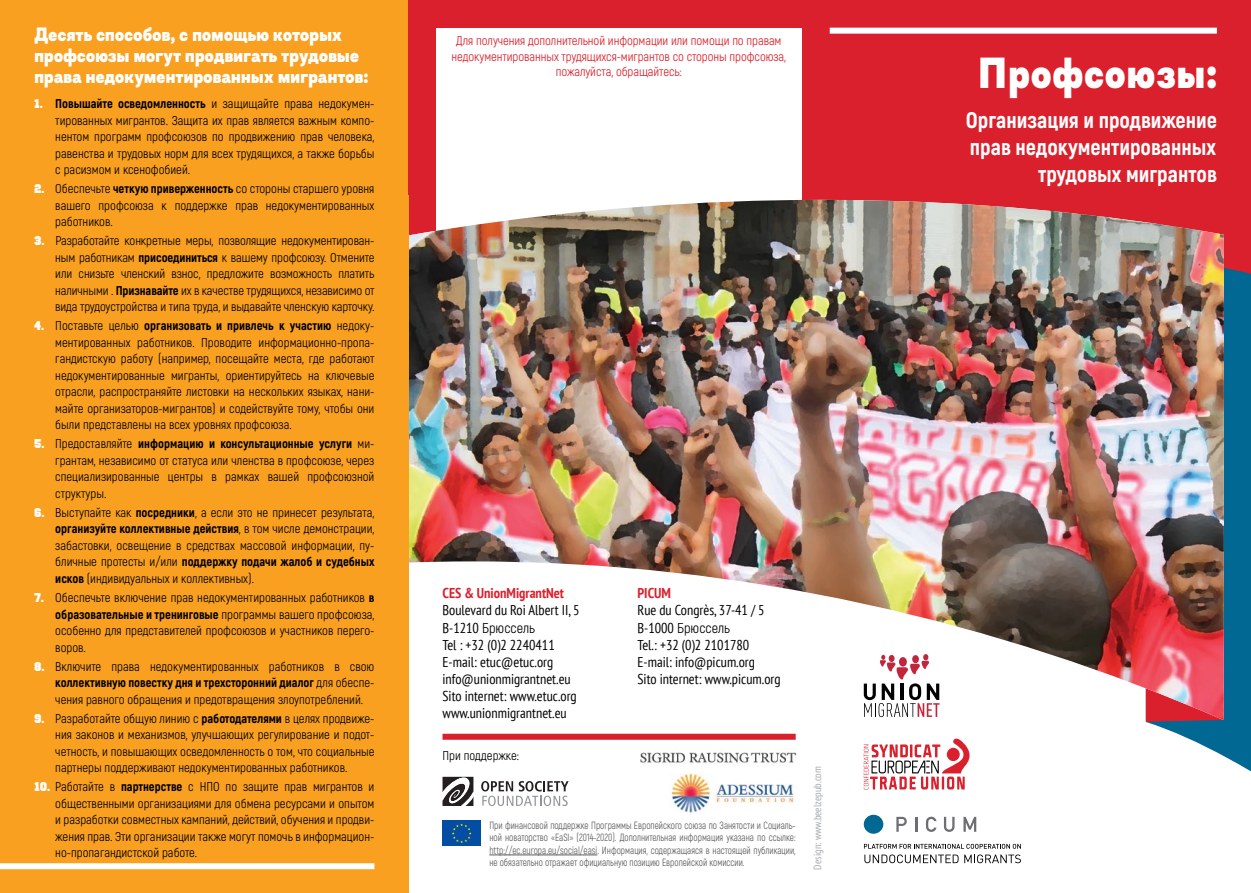
<style>
.page{position:relative;width:1251px;height:893px;background:#fff}
.page>*{position:absolute;margin:0;border:0;box-sizing:border-box;transform-origin:0 0}
.t1{font:800 40.5px "Asket";color:#fff;scale:.9 1}
.txt{font:800 22.5px/27px "Akrobat";color:#fff;text-align:right}
.t2{font:800 18px/21px "Asket";letter-spacing:-.02em;color:#fff;scale:.9 1}
.txt-2{font:condensed 14.25px "PT Sans";color:#000}
.txt-3{font:14.25px "Akrobat";color:#000}
.txt-4{font:700 condensed 14.25px "PT Sans";color:#da202c}
.txt-5{font:12.75px/16.5px "Akrobat";color:#000;text-align:justify}
.txt-6{font:12.75px/15.3px "Akrobat";letter-spacing:-.005em;color:#da202c;text-align:center}
.txt-7{font:10.5px/12.6px "Akrobat";color:#58595b;text-align:justify;scale:.88 1}
.txt-8{font:condensed 10.5px "PT Sans";color:#a7a9ac}
.s1{font-family:"Octin College Bl";color:#fff}
.s2{font-weight:800}
.s3{font-family:"PT Sans";font-stretch:condensed}
</style>
<div class="page">
<div style="left:0;top:0;width:408px;height:893px;background:#f9a020"></div>
<div style="left:408px;top:0;width:842px;height:306px;background:#da202c"></div>
<svg style="left:863px;top:738px;width:107px;height:51px"></svg>
<svg style="left:863px;top:844px;width:157px;height:19px"></svg>
<div style="left:863px;top:815px;width:20px;height:19px;background:#006892;border-radius:50%"></div>
<svg style="left:896px;top:817px;width:10px;height:15px"></svg>
<hr style="left:914px;top:817px;width:3px;height:15px;background:#6d6e71">
<svg style="left:926px;top:817px;width:10px;height:15px"></svg>
<svg style="left:944px;top:817px;width:10px;height:15px"></svg>
<svg style="left:963px;top:817px;width:13px;height:15px"></svg>
<img style="left:671px;top:773px;width:123px;height:39px">
<svg style="left:481px;top:781px;width:87px;height:25px"></svg>
<svg style="left:442px;top:776px;width:31px;height:30px"></svg>
<div style="left:436px;top:28px;width:365px;height:287px;background:#fff"></div>
<div style="left:442px;top:734px;width:353px;height:6px;background:#da202c"></div>
<div style="left:442px;top:821px;width:38px;height:25px;background:#034ea2"></div>
<svg style="left:452px;top:823px;width:19px;height:20px"></svg>
<hr style="left:489px;top:855px;width:108px;height:1px;background:#58595b">
<div style="left:829px;top:28px;width:387px;height:6px;background:#fff"></div>
<div style="left:0;top:863px;width:374px;height:6px;background:#fff"></div>
<img style="left:640px;top:752px;width:157px;height:11px">
<svg style="left:1146px;top:253px;width:104px;height:518px;fill:#006892"></svg>
<svg style="left:1145px;top:720px;width:78px;height:2px"></svg>
<img style="left:408px;top:200px;width:815px;height:520px">
<h2 class="t2" style="left:34px;top:24px;width:373px">Десять способов, с помощью которых профсоюзы могут продвигать трудовые права недокументированных мигрантов:</h2>
<p class="txt-5" style="left:55px;top:95px;width:320px;text-indent:-21px"><span class="s1">1.</span> <span class="s2">Повышайте осведомленность</span> и защищайте права недокумен&shy;тированных мигрантов. Защита их прав является важным компо&shy;нентом программ профсоюзов по продвижению прав человека, равенства и трудовых норм для всех трудящихся, а также борьбы с расизмом и ксенофобией.</p>
<p class="txt-5" style="left:55px;top:181px;width:320px;text-indent:-21px"><span class="s1">2.</span> Обеспечьте <span class="s2">четкую приверженность</span> со стороны старшего уровня вашего профсоюза к поддержке прав недокументированных работников.</p>
<p class="txt-5" style="left:55px;top:233px;width:320px;text-indent:-21px"><span class="s1">3.</span> Разработайте конкретные меры, позволящие недокументирован&shy;ным работникам <span class="s2">присоединиться</span> к вашему профсоюзу. Отмените или снизьте членский взнос, предложите возможность платить наличными . <span class="s2">Признавайте</span> их в качестве трудящихся, независимо от вида трудоустройства и типа труда, и выдавайте членскую карточку.</p>
<p class="txt-5" style="left:55px;top:318px;width:320px;text-indent:-21px"><span class="s1">4.</span> Поставьте целью <span class="s2">организовать и привлечь к участию</span> недоку&shy;ментированных работников. Проводите информационно-пропа&shy;гандистскую работу (например, посещайте места, где работают недокументированные мигранты, ориентируйтесь на ключевые отрасли, распространяйте листовки на нескольких языках, нани&shy;майте организаторов-мигрантов) и содействуйте тому, чтобы они были представлены на всех уровнях профсоюза.</p>
<p class="txt-5" style="left:55px;top:436px;width:320px;text-indent:-21px"><span class="s1">5.</span> Предоставляйте <span class="s2">информацию и консультационные услуги</span> ми&shy;грантам, независимо от статуса или членства в профсоюзе, через специализированные центры в рамках вашей профсоюзной структуры.</p>
<p class="txt-5" style="left:55px;top:504px;width:320px;text-indent:-21px"><span class="s1">6.</span> Выступайте как <span class="s2">посредники</span>, a если это не принесет результата, <span class="s2">организуйте коллективные действия</span>, в том числе демонстрации, забастовки, освещение в средствах массовой информации, пу&shy;бличные протесты и/или <span class="s2">поддержку подачи жалоб и судебных исков</span> (индивидуальных и коллективных).</p>
<p class="txt-5" style="left:55px;top:589px;width:320px;text-indent:-21px"><span class="s1">7.</span> Обеспечьте включение прав недокументированных работников <span class="s2">в образовательные и тренинговые</span> программы вашего профсоюза, особенно для представителей профсоюзов и участников перего&shy;воров.</p>
<p class="txt-5" style="left:55px;top:658px;width:320px;text-indent:-21px"><span class="s1">8.</span> Включите права недокументированных работников в свою <span class="s2">коллективную повестку дня и трехсторонний диалог</span> для обеспе&shy;чения равного обращения и предотвращения злоупотреблений.</p>
<p class="txt-5" style="left:55px;top:710px;width:320px;text-indent:-21px"><span class="s1">9.</span> Разработайте общую линию с <span class="s2">работодателями</span> в целях продвиже&shy;ния законов и механизмов, улучшающих регулирование и подот&shy;четность, и повышающих осведомленность о том, что социальные партнеры поддерживают недокументированных работников.</p>
<p class="txt-5" style="left:55px;top:778px;width:320px;text-indent:-21px"><span class="s1">10.</span> Работайте в <span class="s2">партнерстве</span> с НПО по защите прав мигрантов и общественными организациями для обмена ресурсами и опытом и разработки совместных кампаний, действий, обучения и продви&shy;жения прав. Эти организации также могут помочь в информацион&shy;но-пропагандистской работе.</p>
<p class="txt-6" style="left:451px;top:33px;width:336px">Для получения дополнительной информации или помощи по правам недокументированных трудящихся-мигрантов со стороны профсоюза, пожалуйста, обращайтесь:</p>
<p class="txt-4" style="left:442px;top:584px;width:123px">CES &amp; UnionMigrantNet</p>
<p class="txt-2" style="left:442px;top:601px;width:138px">Boulevard du Roi Albert II, 5</p>
<p class="txt-3" style="left:442px;top:619px;width:94px"><span class="s3">B-1210</span> Брюссель</p>
<p class="txt-2" style="left:442px;top:635px;width:114px">Tel : +32 (0)2 2240411</p>
<p class="txt-2" style="left:442px;top:653px;width:112px">E-mail: etuc@etuc.org</p>
<p class="txt-2" style="left:442px;top:670px;width:130px">info@unionmigrantnet.eu</p>
<p class="txt-2" style="left:442px;top:687px;width:136px">Sito internet: www.etuc.org</p>
<p class="txt-2" style="left:442px;top:704px;width:126px">www.unionmigrantnet.eu</p>
<p class="txt-5" style="left:442px;top:748px;width:78px">При поддержке:</p>
<p class="txt-4" style="left:637px;top:584px;width:35px">PICUM</p>
<p class="txt-2" style="left:637px;top:601px;width:129px">Rue du Congrès, 37-41 / 5</p>
<p class="txt-3" style="left:637px;top:619px;width:94px"><span class="s3">B-1000</span> Брюссель</p>
<p class="txt-2" style="left:637px;top:635px;width:113px">Tel.: +32 (0)2 2101780</p>
<p class="txt-2" style="left:637px;top:653px;width:119px">E-mail: info@picum.org</p>
<p class="txt-2" style="left:637px;top:670px;width:144px">Sito internet: www.picum.org</p>
<p class="txt-7" style="left:489px;top:819px;width:349px">При финансовой поддержке Программы Европейского союза по Занятости и Социаль&shy;ной новаторство «EaSI» (2014-2020). Дополнительная информация указана по ссылке: http://ec.europa.eu/social/easi. Информация, содержащаяся в настоящей публикации, не обязательно отражает официальную позицию Европейской комиссии.</p>
<p class="txt-8" style="left:810px;top:870px;width:105px;rotate:-90deg">Design: www.beelzepub.com</p>
<h1 class="t1" style="left:977px;top:40px;width:268px">Профсоюзы:</h1>
<p class="txt" style="left:965px;top:106px;width:253px">Организация и продвижение прав недокументированных трудовых мигрантов</p>
</div>
